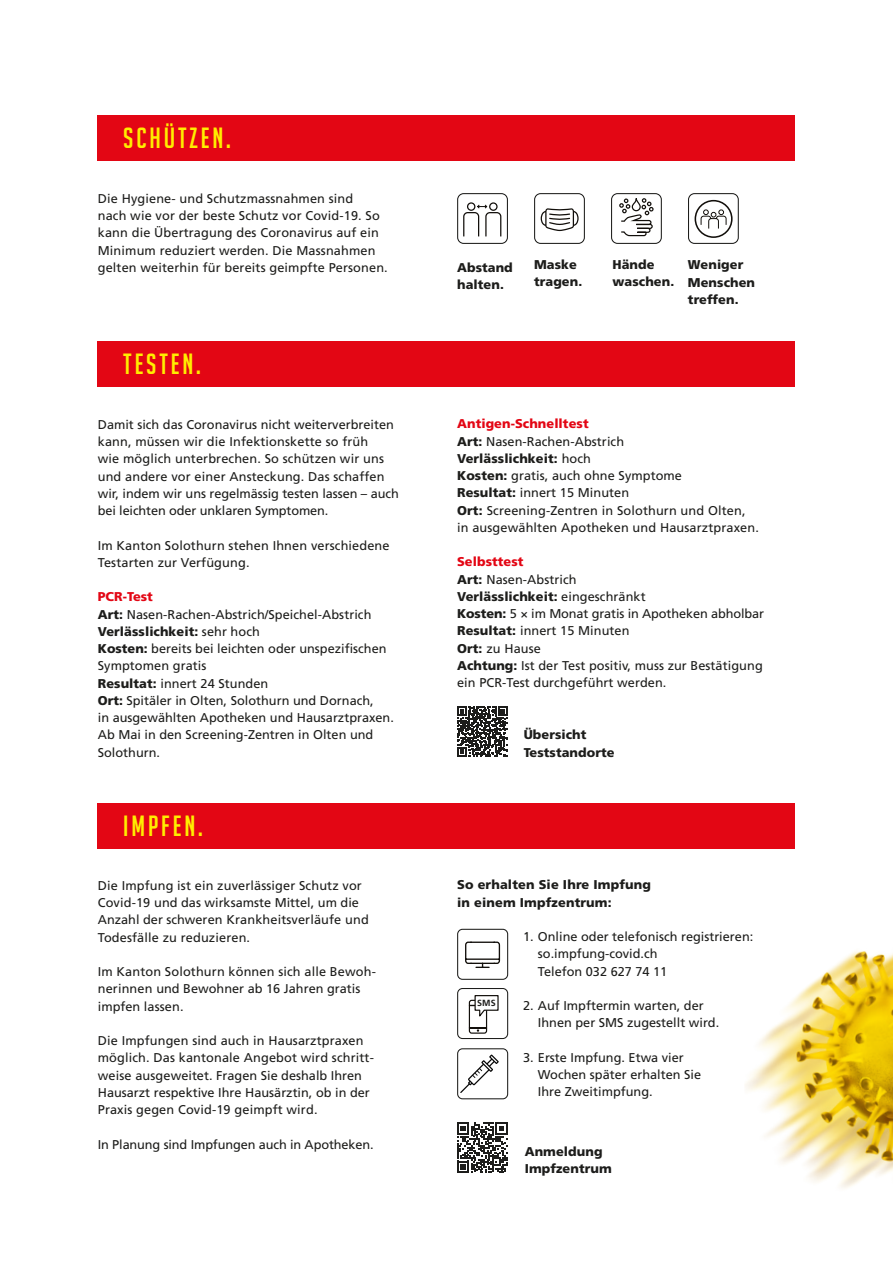
<style>
.page{position:relative;width:893px;height:1263px;background:#fff}
.page>*{position:absolute;margin:0;border:0;box-sizing:border-box;transform-origin:0 0}
.t1{font:28.5px "Big Noodle Titling";letter-spacing:.1em;color:#ffed00}
.t2{font:12.75px/17.2px "Frutiger CE";letter-spacing:.005em;color:#1d1d1b}
.t3{font:900 12.75px/17.2px "Frutiger CE";letter-spacing:.005em;color:#1d1d1b}
.t4{font:700 8.85px "Frutiger";color:#1d1d1b}
.s1{font-weight:900;color:#e30614}
.s2{font-weight:900}
</style>
<div class="page">
<img style="left:745px;top:951px;width:148px;height:237px">
<div style="left:98px;top:115px;width:697px;height:46px;background:#e30614"></div>
<div style="left:98px;top:341px;width:697px;height:46px;background:#e30614"></div>
<div style="left:98px;top:803px;width:697px;height:45px;background:#e30614"></div>
<svg style="left:541px;top:208px;width:38px;height:23px"></svg>
<div style="left:534px;top:193px;width:51px;height:51px;border:1px solid #1d1d1b;border-radius:6px"></div>
<svg style="left:619px;top:198px;width:35px;height:38px"></svg>
<div style="left:611px;top:193px;width:51px;height:51px;border:1px solid #1d1d1b;border-radius:6px"></div>
<svg style="left:463px;top:202px;width:38px;height:34px"></svg>
<div style="left:457px;top:193px;width:51px;height:51px;border:1px solid #1d1d1b;border-radius:6px"></div>
<div style="left:695px;top:200px;width:38px;height:38px;border:2px solid #120f0b;border-radius:50%"></div>
<svg style="left:700px;top:209px;width:27px;height:20px"></svg>
<div style="left:688px;top:193px;width:51px;height:51px;border:1px solid #1d1d1b;border-radius:6px"></div>
<svg style="left:457px;top:1122px;width:51px;height:51px"></svg>
<svg style="left:465px;top:941px;width:35px;height:27px"></svg>
<div style="left:457px;top:929px;width:51px;height:51px;border:1px solid #1d1d1b;border-radius:5px"></div>
<svg style="left:469px;top:995px;width:30px;height:39px"></svg>
<div style="left:457px;top:988px;width:51px;height:51px;border:1px solid #1d1d1b;border-radius:5px"></div>
<svg style="left:460px;top:1054px;width:39px;height:39px"></svg>
<div style="left:457px;top:1048px;width:51px;height:51px;border:1px solid #1d1d1b;border-radius:5px"></div>
<svg style="left:457px;top:706px;width:50px;height:50px"></svg>
<h1 class="t1" style="left:123px;top:123px;width:109px">SCHÜTZEN.</h1>
<p class="t2" style="left:98px;top:190px;width:291px">Die Hygiene- und Schutzmassnahmen sind<br>nach wie vor der beste Schutz vor Covid-19. So kann die Übertragung des Coronavirus auf ein Minimum reduziert werden. Die Massnahmen gelten weiterhin für bereits geimpfte Personen.</p>
<h1 class="t1" style="left:123px;top:349px;width:79px">TESTEN.</h1>
<p class="t2" style="left:98px;top:416px;width:303px">Damit sich das Coronavirus nicht weiterverbreiten kann, müssen wir die Infektionskette so früh<br>wie möglich unterbrechen. So schützen wir uns und andere vor einer Ansteckung. Das schaffen wir, indem wir uns regelmässig testen lassen – auch bei leichten oder unklaren Symptomen.</p>
<p class="t2" style="left:98px;top:536px;width:293px">Im Kanton Solothurn stehen Ihnen verschiedene<br>Testarten zur Verfügung.</p>
<p class="t2" style="left:98px;top:588px;width:298px"><span class="s1">PCR-Test<br></span><span class="s2">Art:</span> Nasen-Rachen-Abstrich/Speichel-Abstrich <span class="s2">Verlässlichkeit:</span> sehr hoch<br><span class="s2">Kosten:</span> bereits bei leichten oder unspezifischen Symptomen gratis<br><span class="s2">Resultat:</span> innert 24 Stunden<br><span class="s2">Ort:</span> Spitäler in Olten, Solothurn und Dornach,<br>in ausgewählten Apotheken und Hausarztpraxen.<br>Ab Mai in den Screening-Zentren in Olten und Solothurn.</p>
<h1 class="t1" style="left:123px;top:810px;width:81px">IMPFEN.</h1>
<p class="t2" style="left:98px;top:877px;width:273px">Die Impfung ist ein zuverlässiger Schutz vor Covid-19 und das wirksamste Mittel, um die Anzahl der schweren Krankheitsverläufe und Todesfälle zu reduzieren.</p>
<p class="t2" style="left:98px;top:963px;width:280px">Im Kanton Solothurn können sich alle Bewoh&shy;nerinnen und Bewohner ab 16 Jahren gratis impfen lassen.</p>
<p class="t2" style="left:98px;top:1032px;width:278px">Die Impfungen sind auch in Hausarztpraxen möglich. Das kantonale Angebot wird schritt&shy;weise ausgeweitet. Fragen Sie deshalb Ihren Hausarzt respektive Ihre Hausärztin, ob in der Praxis gegen Covid-19 geimpft wird.</p>
<p class="t2" style="left:98px;top:1135px;width:277px">In Planung sind Impfungen auch in Apotheken.</p>
<p class="t3" style="left:457px;top:259px;width:57px">Abstand halten.</p>
<p class="t3" style="left:534px;top:256px;width:50px">Maske tragen.</p>
<p class="t3" style="left:612px;top:256px;width:63px">Hände waschen.</p>
<p class="t3" style="left:688px;top:256px;width:69px">Weniger<br>Menschen treffen.</p>
<p class="t2" style="left:457px;top:415px;width:303px"><span class="s1">Antigen-Schnelltest<br></span><span class="s2">Art:</span> Nasen-Rachen-Abstrich<br><span class="s2">Verlässlichkeit:</span> hoch<br><span class="s2">Kosten:</span> gratis, auch ohne Symptome<br><span class="s2">Resultat:</span> innert 15 Minuten<br><span class="s2">Ort:</span> Screening-Zentren in Solothurn und Olten, in ausgewählten Apotheken und Hausarztpraxen.</p>
<p class="t2" style="left:457px;top:553px;width:308px"><span class="s1">Selbsttest<br></span><span class="s2">Art:</span> Nasen-Abstrich<br><span class="s2">Verlässlichkeit:</span> eingeschränkt<br><span class="s2">Kosten:</span> 5 × im Monat gratis in Apotheken abholbar<br><span class="s2">Resultat:</span> innert 15 Minuten<br><span class="s2">Ort:</span> zu Hause<br><span class="s2">Achtung:</span> Ist der Test positiv, muss zur Bestätigung ein PCR-Test durchgeführt werden.</p>
<p class="t3" style="left:524px;top:726px;width:92px">Übersicht<br>Teststandorte</p>
<p class="t3" style="left:457px;top:876px;width:195px">So erhalten Sie Ihre Impfung in einem Impfzentrum:</p>
<p class="t2" style="left:538px;top:928px;width:217px;text-indent:-15px">1. Online oder telefonisch registrieren: so.impfung-covid.ch<br>Telefon 032 627 74 11</p>
<p class="t2" style="left:538px;top:997px;width:183px;text-indent:-15px">2. Auf Impftermin warten, der<br>Ihnen per SMS zugestellt wird.</p>
<p class="t2" style="left:538px;top:1049px;width:165px;text-indent:-15px">3. Erste Impfung. Etwa vier<br>Wochen später erhalten Sie<br>Ihre Zweitimpfung.</p>
<p class="t4" style="left:477px;top:998px;width:20px">SMS</p>
<p class="t3" style="left:525px;top:1143px;width:89px">Anmeldung<br>Impfzentrum</p>
</div>
